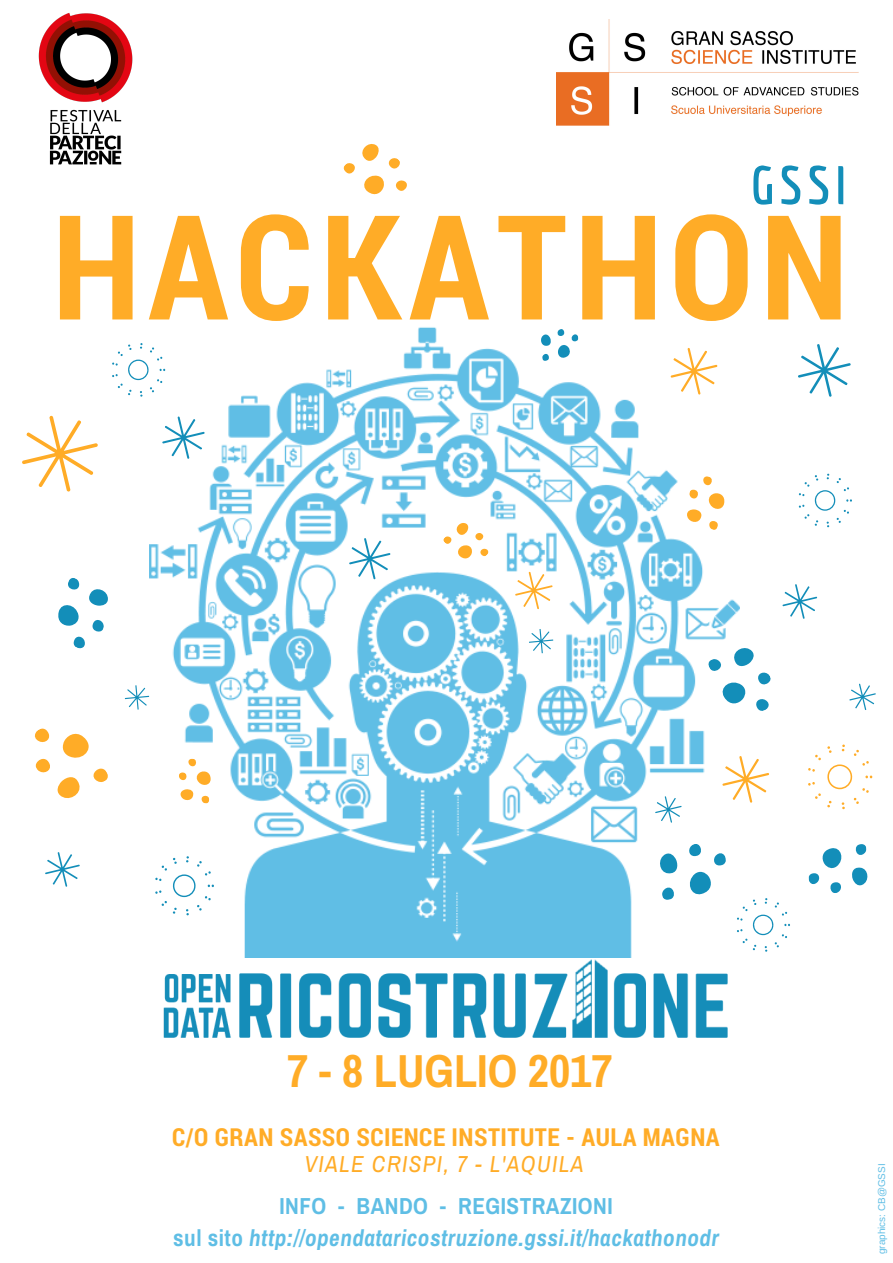
<style>
.page{position:relative;width:893px;height:1263px;background:#fff}
.page>*{position:absolute;margin:0;border:0;box-sizing:border-box;transform-origin:0 0}
.t1{font:700 145.73px "Roboto Condensed";letter-spacing:.05em;color:#ffac27}
.t2{font:700 52.95px "Economica";color:#138eb9}
.t3{font:700 46.35px "Archivo Narrow";color:#ffac27}
.t4{font:700 24.83px "Roboto Condensed";letter-spacing:.02em;color:#ffac27}
.t5{font:italic 700 23.17px/32.1px "Archivo Narrow";letter-spacing:.02em;color:#5fbee5;text-align:center}
.t6{font:italic 23.17px "Archivo Narrow";letter-spacing:.06em;color:#ffac27}
.t7{font:9.9px "Arimo";color:#5fbee5}
.s1{font-style:normal}
</style>
<div class="page">
<img style="left:149px;top:327px;width:590px;height:630px">
<svg style="left:684px;top:474px;width:44px;height:57px"></svg>
<svg style="left:343px;top:144px;width:64px;height:51px"></svg>
<svg style="left:808px;top:844px;width:60px;height:49px"></svg>
<svg style="left:149px;top:847px;width:74px;height:78px"></svg>
<svg style="left:661px;top:338px;width:66px;height:66px"></svg>
<svg style="left:539px;top:328px;width:40px;height:33px"></svg>
<svg style="left:798px;top:344px;width:53px;height:53px"></svg>
<svg style="left:782px;top:584px;width:36px;height:35px"></svg>
<svg style="left:58px;top:578px;width:50px;height:71px"></svg>
<svg style="left:124px;top:684px;width:26px;height:27px"></svg>
<svg style="left:650px;top:791px;width:37px;height:37px"></svg>
<svg style="left:178px;top:758px;width:34px;height:46px"></svg>
<img style="left:163px;top:957px;width:565px;height:81px">
<svg style="left:442px;top:519px;width:48px;height:44px"></svg>
<svg style="left:22px;top:334px;width:191px;height:173px"></svg>
<svg style="left:341px;top:530px;width:58px;height:58px"></svg>
<svg style="left:507px;top:564px;width:53px;height:53px"></svg>
<svg style="left:798px;top:473px;width:54px;height:55px"></svg>
<svg style="left:528px;top:628px;width:27px;height:27px"></svg>
<svg style="left:808px;top:744px;width:65px;height:66px"></svg>
<svg style="left:707px;top:642px;width:64px;height:72px"></svg>
<svg style="left:713px;top:746px;width:57px;height:66px"></svg>
<svg style="left:34px;top:728px;width:74px;height:71px"></svg>
<svg style="left:45px;top:852px;width:35px;height:35px"></svg>
<img style="left:38px;top:13px;width:95px;height:152px">
<svg style="left:656px;top:842px;width:134px;height:118px"></svg>
<svg style="left:849px;top:683px;width:27px;height:27px"></svg>
<img style="left:557px;top:20px;width:301px;height:106px">
<h2 class="t2" style="left:750px;top:154px;width:98px">GSSI</h2>
<h1 class="t1" style="left:52px;top:167px;width:798px">HACKATHON</h1>
<h3 class="t3" style="left:287px;top:1044px;width:327px">7 - 8 LUGLIO 2017</h3>
<p class="t4" style="left:172px;top:1120px;width:549px">C/O GRAN SASSO SCIENCE INSTITUTE - AULA MAGNA</p>
<p class="t6" style="left:304px;top:1150px;width:281px">VIALE CRISPI, 7 - L'AQUILA</p>
<p class="t5" style="left:173px;top:1190px;width:547px"><span class="s1">INFO - BANDO - REGISTRAZIONI<br>sul sito</span> http://opendataricostruzione.gssi.it/hackathonodr</p>
<p class="t7" style="left:876px;top:1254px;width:92px;rotate:-90deg">graphics: CB@GSSI</p>
</div>
